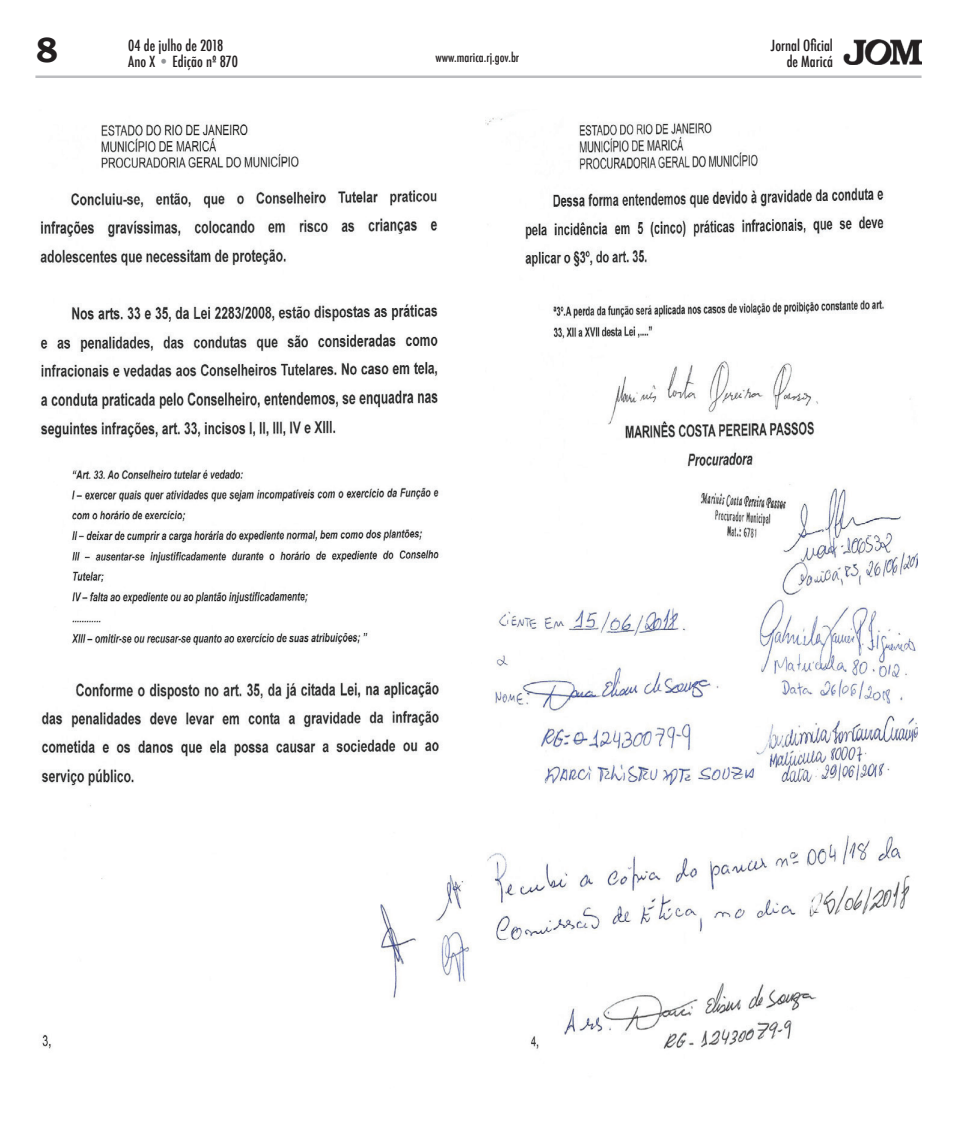
<style>
.page{position:relative;width:957px;height:1124px;background:#fff}
.page>*{position:absolute;margin:0;border:0;box-sizing:border-box;transform-origin:0 0}
.t1{font:700 35px "Bookman Old Style";color:#231f20}
.t2{font:500 condensed 15px/15.6px "Futura";color:#231f20;text-align:right}
.t3{font:500 condensed 12.5px "Futura";color:#231f20}
.s1{color:#939598}
</style>
<div class="page">
<img style="left:843px;top:39px;width:78px;height:26px">
<hr style="left:35px;top:75px;width:886px;height:3px;background:#bcbdc0">
<img style="left:40px;top:123px;width:430px;height:926px">
<img style="left:485px;top:118px;width:432px;height:931px">
<h1 class="t1" style="left:35px;top:25px;width:25px">8</h1>
<p class="t2" style="left:128px;top:38px;width:97px">04 de julho de 2018</p>
<p class="t2" style="left:128px;top:54px;width:111px">Ano X <span class="s1">•</span> Edição nº 870</p>
<p class="t3" style="left:435px;top:50px;width:85px">www.marica.rj.gov.br</p>
<p class="t2" style="left:771px;top:38px;width:63px">Jornal Oficial de Maricá</p>
</div>
